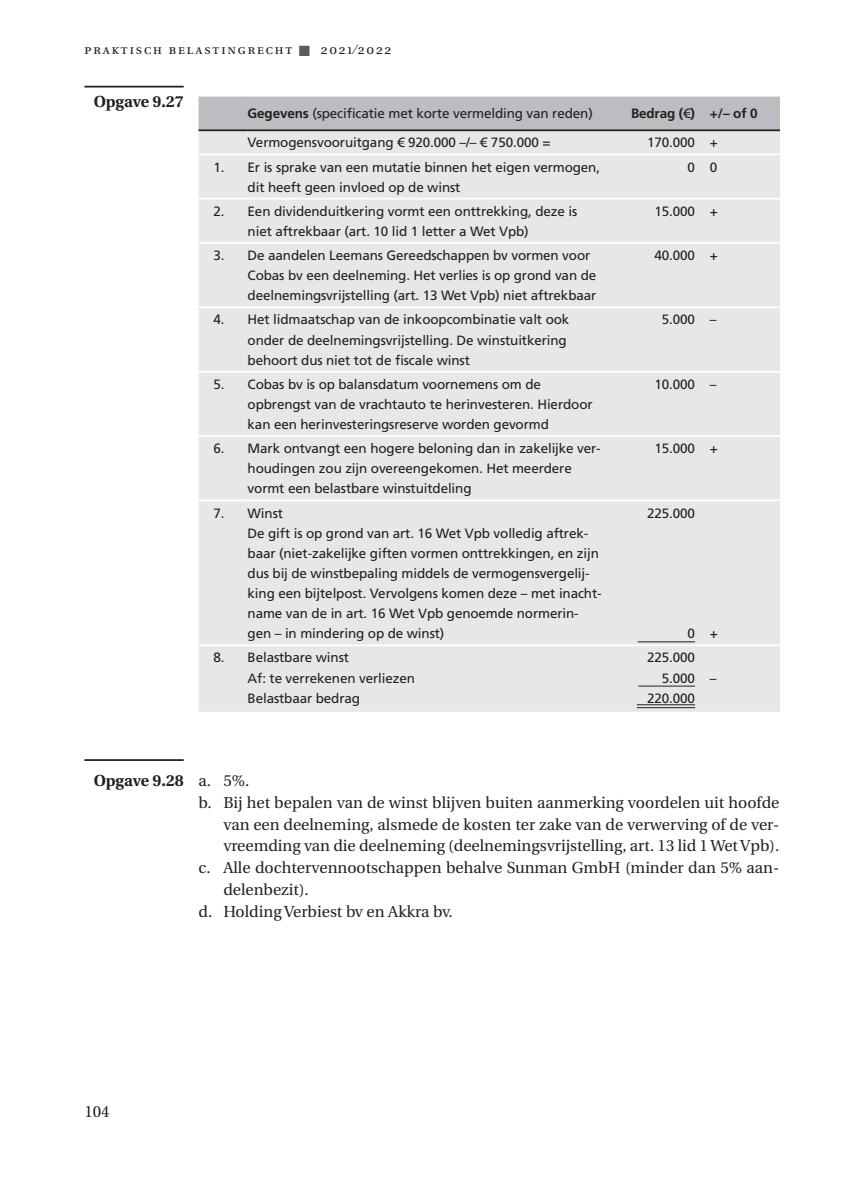
<style>
.page{position:relative;width:844px;height:1191px;background:#fff}
.page>*{position:absolute;margin:0;border:0;box-sizing:border-box;transform-origin:0 0}
.plat_inspring_ID{font:15.92px/21.9px "Utopia";color:#231f20;text-align:justify}
.t1{font:700 15.92px "Utopia";color:#231f20}
.Tabeltekst{font:13.47px/20.1px "Frutiger LT Std";letter-spacing:-.01em;color:#231f20}
.Tabel_kop{font:13.47px "Frutiger LT Std";letter-spacing:-.01em;color:#231f20}
.t2{font:13.47px "Utopia Exp";letter-spacing:.14em;color:#231f20}
.Tabel_kop-2{font:700 13.47px "Frutiger LT Std";letter-spacing:-.01em;color:#231f20}
.s1{color:#5c5c5f}
.s2{font-weight:700}
.s3{font-weight:400}
</style>
<div class="page">
<hr style="left:84px;top:86px;width:100px;height:1px;background:#231f20">
<hr style="left:84px;top:759px;width:100px;height:2px;background:#231f20">
<div style="left:198px;top:97px;width:581px;height:32px;background:#bcbdc0"></div>
<div style="left:198px;top:131px;width:581px;height:581px;background:#e6e7e9"></div>
<hr style="left:198px;top:153px;width:49px;height:2px;background:#fff">
<hr style="left:247px;top:153px;width:371px;height:2px;background:#fff">
<hr style="left:618px;top:153px;width:91px;height:2px;background:#fff">
<hr style="left:709px;top:153px;width:70px;height:2px;background:#fff">
<hr style="left:198px;top:198px;width:49px;height:1px;background:#fff">
<hr style="left:247px;top:198px;width:371px;height:1px;background:#fff">
<hr style="left:618px;top:198px;width:91px;height:1px;background:#fff">
<hr style="left:709px;top:198px;width:70px;height:1px;background:#fff">
<hr style="left:198px;top:242px;width:49px;height:2px;background:#fff">
<hr style="left:247px;top:242px;width:371px;height:2px;background:#fff">
<hr style="left:618px;top:242px;width:91px;height:2px;background:#fff">
<hr style="left:709px;top:242px;width:70px;height:2px;background:#fff">
<hr style="left:198px;top:306px;width:49px;height:2px;background:#fff">
<hr style="left:247px;top:306px;width:371px;height:2px;background:#fff">
<hr style="left:618px;top:306px;width:91px;height:2px;background:#fff">
<hr style="left:709px;top:306px;width:70px;height:2px;background:#fff">
<hr style="left:198px;top:371px;width:49px;height:1px;background:#fff">
<hr style="left:247px;top:371px;width:371px;height:1px;background:#fff">
<hr style="left:618px;top:371px;width:91px;height:1px;background:#fff">
<hr style="left:709px;top:371px;width:70px;height:1px;background:#fff">
<hr style="left:198px;top:435px;width:49px;height:2px;background:#fff">
<hr style="left:247px;top:435px;width:371px;height:2px;background:#fff">
<hr style="left:618px;top:435px;width:91px;height:2px;background:#fff">
<hr style="left:709px;top:435px;width:70px;height:2px;background:#fff">
<hr style="left:198px;top:499px;width:49px;height:2px;background:#fff">
<hr style="left:247px;top:499px;width:371px;height:2px;background:#fff">
<hr style="left:618px;top:499px;width:91px;height:2px;background:#fff">
<hr style="left:709px;top:499px;width:70px;height:2px;background:#fff">
<hr style="left:198px;top:644px;width:49px;height:2px;background:#fff">
<hr style="left:247px;top:644px;width:371px;height:2px;background:#fff">
<hr style="left:618px;top:644px;width:91px;height:2px;background:#fff">
<hr style="left:709px;top:644px;width:70px;height:2px;background:#fff">
<hr style="left:198px;top:129px;width:49px;height:2px;background:#231f20">
<hr style="left:247px;top:129px;width:371px;height:2px;background:#231f20">
<hr style="left:618px;top:129px;width:91px;height:2px;background:#231f20">
<hr style="left:709px;top:129px;width:70px;height:2px;background:#231f20">
<hr style="left:637px;top:641px;width:57px;height:1px;background:#231f20">
<hr style="left:638px;top:686px;width:56px;height:1px;background:#231f20">
<hr style="left:636px;top:704px;width:58px;height:1px;background:#231f20">
<hr style="left:636px;top:707px;width:58px;height:1px;background:#231f20">
<p class="t2" style="left:84px;top:44px;width:308px">praktisch belastingrecht <span class="s1">■</span> 2021/2022</p>
<p class="t1" style="left:94px;top:92px;width:91px">Opgave 9.27</p>
<p class="Tabel_kop" style="left:247px;top:105px;width:346px"><span class="s2">Gegevens</span> (specificatie met korte vermelding van reden)</p>
<p class="Tabel_kop-2" style="left:631px;top:105px;width:65px">Bedrag (<span class="s3">€</span>)</p>
<p class="Tabel_kop-2" style="left:709px;top:105px;width:49px">+/– of 0</p>
<p class="Tabeltekst" style="left:247px;top:133px;width:304px">Vermogensvooruitgang € 920.000 –/– € 750.000 =</p>
<p class="Tabeltekst" style="left:647px;top:133px;width:49px">170.000</p>
<p class="Tabeltekst" style="left:709px;top:133px;width:10px">+</p>
<p class="Tabeltekst" style="left:213px;top:157px;width:13px">1.</p>
<p class="Tabeltekst" style="left:247px;top:157px;width:354px">Er is sprake van een mutatie binnen het eigen vermogen, dit heeft geen invloed op de winst</p>
<p class="Tabeltekst" style="left:687px;top:157px;width:9px">0</p>
<p class="Tabeltekst" style="left:709px;top:157px;width:9px">0</p>
<p class="Tabeltekst" style="left:213px;top:201px;width:13px">2.</p>
<p class="Tabeltekst" style="left:247px;top:201px;width:331px">Een dividenduitkering vormt een onttrekking, deze is niet aftrekbaar (art. 10 lid 1 letter a Wet Vpb)</p>
<p class="Tabeltekst" style="left:654px;top:201px;width:42px">15.000</p>
<p class="Tabeltekst" style="left:709px;top:201px;width:10px">+</p>
<p class="Tabeltekst" style="left:213px;top:245px;width:13px">3.</p>
<p class="Tabeltekst" style="left:247px;top:245px;width:350px">De aandelen Leemans Gereedschappen bv vormen voor<br>Cobas bv een deelneming. Het verlies is op grond van de deelnemingsvrijstelling (art. 13 Wet Vpb) niet aftrekbaar</p>
<p class="Tabeltekst" style="left:654px;top:245px;width:42px">40.000</p>
<p class="Tabeltekst" style="left:709px;top:245px;width:10px">+</p>
<p class="Tabeltekst" style="left:213px;top:310px;width:13px">4.</p>
<p class="Tabeltekst" style="left:247px;top:310px;width:323px">Het lidmaatschap van de inkoopcombinatie valt ook onder de deelnemingsvrijstelling. De winstuitkering behoort dus niet tot de fiscale winst</p>
<p class="Tabeltekst" style="left:661px;top:310px;width:35px">5.000</p>
<p class="Tabeltekst" style="left:709px;top:310px;width:8px">–</p>
<p class="Tabeltekst" style="left:213px;top:374px;width:13px">5.</p>
<p class="Tabeltekst" style="left:247px;top:374px;width:346px">Cobas bv is op balansdatum voornemens om de opbrengst van de vrachtauto te herinvesteren. Hierdoor kan een herinvesteringsreserve worden gevormd</p>
<p class="Tabeltekst" style="left:654px;top:374px;width:42px">10.000</p>
<p class="Tabeltekst" style="left:709px;top:374px;width:8px">–</p>
<p class="Tabeltekst" style="left:213px;top:438px;width:13px">6.</p>
<p class="Tabeltekst" style="left:247px;top:438px;width:354px">Mark ontvangt een hogere beloning dan in zakelijke ver&shy;houdingen zou zijn overeengekomen. Het meerdere vormt een belastbare winstuitdeling</p>
<p class="Tabeltekst" style="left:654px;top:438px;width:42px">15.000</p>
<p class="Tabeltekst" style="left:709px;top:438px;width:10px">+</p>
<p class="Tabeltekst" style="left:213px;top:503px;width:13px">7.</p>
<p class="Tabeltekst" style="left:247px;top:503px;width:37px">Winst</p>
<p class="Tabeltekst" style="left:247px;top:523px;width:355px">De gift is op grond van art. 16 Wet Vpb volledig aftrek&shy;baar (niet-zakelijke giften vormen onttrekkingen, en zijn dus bij de winstbepaling middels de vermogensvergelij&shy;king een bijtelpost. Vervolgens komen deze – met inacht&shy;name van de in art. 16 Wet Vpb genoemde normerin&shy;gen – in mindering op de winst)</p>
<p class="Tabeltekst" style="left:647px;top:503px;width:49px">225.000</p>
<p class="Tabeltekst" style="left:687px;top:623px;width:9px">0</p>
<p class="Tabeltekst" style="left:709px;top:623px;width:10px">+</p>
<p class="Tabeltekst" style="left:213px;top:648px;width:13px">8.</p>
<p class="Tabeltekst" style="left:247px;top:648px;width:103px">Belastbare winst</p>
<p class="Tabeltekst" style="left:247px;top:668px;width:169px">Af: te verrekenen verliezen</p>
<p class="Tabeltekst" style="left:247px;top:688px;width:114px">Belastbaar bedrag</p>
<p class="Tabeltekst" style="left:647px;top:648px;width:49px">225.000</p>
<p class="Tabeltekst" style="left:661px;top:668px;width:35px">5.000</p>
<p class="Tabeltekst" style="left:647px;top:688px;width:49px">220.000</p>
<p class="Tabeltekst" style="left:709px;top:668px;width:8px">–</p>
<p class="t1" style="left:94px;top:771px;width:157px">Opgave 9.28 <span class="s3">a. 5%.</span></p>
<p class="plat_inspring_ID" style="left:223px;top:791px;width:557px;text-indent:-25px">b. Bij het bepalen van de winst blijven buiten aanmerking voordelen uit hoofde van een deelneming, alsmede de kosten ter zake van de verwerving of de ver&shy;vreemding van die deelneming (deelnemingsvrijstelling, art. 13 lid 1 Wet Vpb).</p>
<p class="plat_inspring_ID" style="left:223px;top:857px;width:557px;text-indent:-25px">c. Alle dochtervennootschappen behalve Sunman GmbH (minder dan 5% aan&shy;delenbezit).</p>
<p class="plat_inspring_ID" style="left:198px;top:901px;width:256px">d. Holding Verbiest bv en Akkra bv.</p>
<p class="plat_inspring_ID" style="left:84px;top:1101px;width:27px">104</p>
</div>
